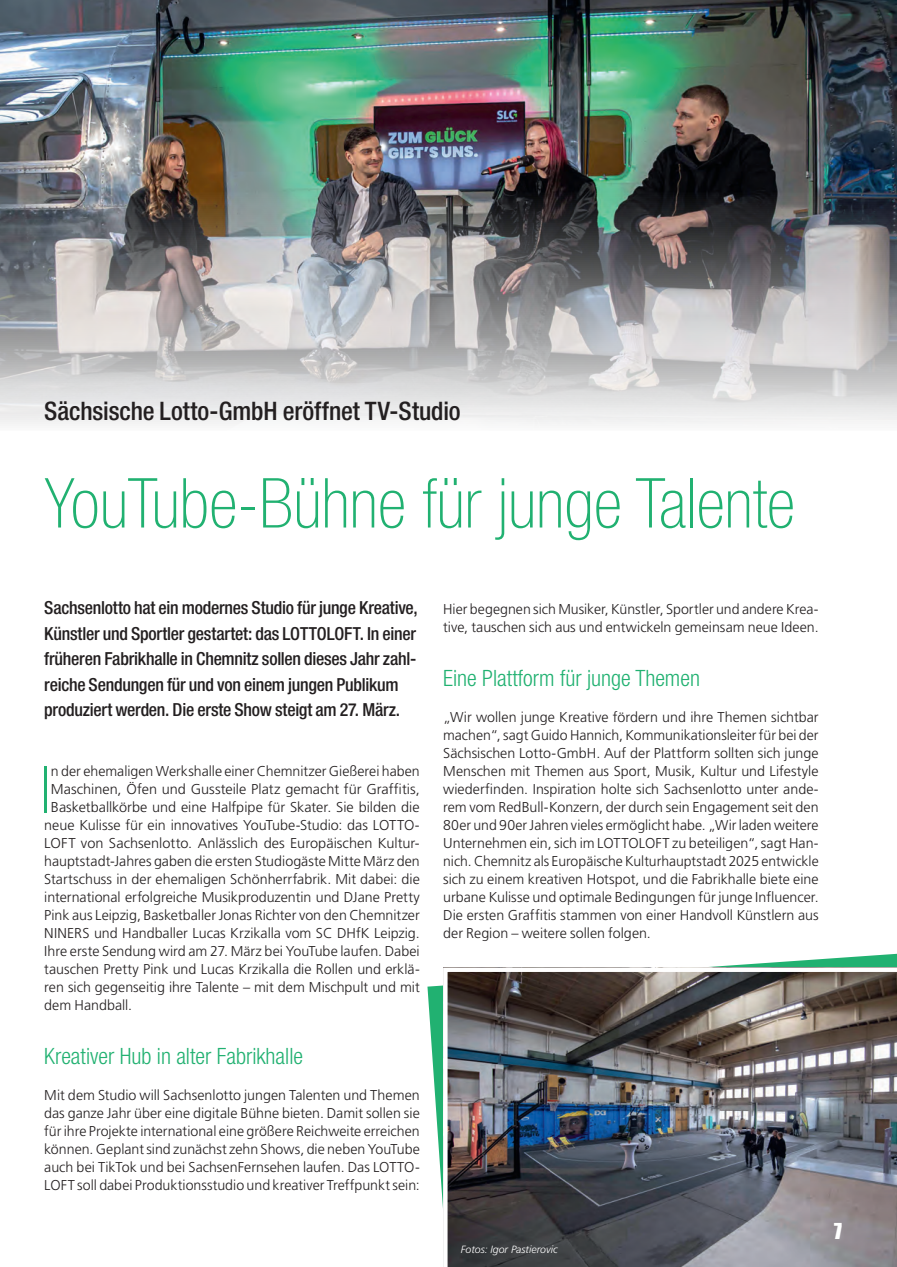
<style>
.page{position:relative;width:897px;height:1267px;background:#fff}
.page>*{position:absolute;margin:0;border:0;box-sizing:border-box;transform-origin:0 0}
.Headline_46pt__Standard{font:100 condensed 69px "Helvetica Neue LT Pro";color:#21b171}
.Fließtext__Initial{font:100 condensed 64.65px "Helvetica Neue LT Pro";color:#21b171}
.Dachzeile__Standard{font:500 condensed 25.5px "Helvetica Neue LT Pro";letter-spacing:-.005em;color:#231f20}
.Zwischenüberschrift{font:300 condensed 22.5px "Helvetica Neue LT Pro";color:#21b171}
.Seitenzahl_ungerade{font:22.5px "Impact LT Std";color:#fff}
.Anlauf{font:500 condensed 18px/25.5px "Helvetica Neue LT Pro";letter-spacing:-.015em;color:#231f20}
.Fließtext{font:300 14.25px/18px "Frutiger LT Pro";color:#231f20;text-align:justify}
.Fließtext__Initial-2{font:300 14.25px "Frutiger LT Pro";color:#231f20}
.Fotonachweis{font:italic 300 10.5px "Frutiger LT Std";color:#fff}
</style>
<div class="page">
<svg style="left:427px;top:953px;width:469px;height:255px"></svg>
<img style="left:0;top:0;width:896px;height:424px">
<img style="left:443px;top:967px;width:453px;height:299px">
<p class="Dachzeile__Standard" style="left:44px;top:395px;width:418px">Sächsische Lotto-GmbH eröffnet TV-Studio</p>
<p class="Headline_46pt__Standard" style="left:44px;top:464px;width:752px">YouTube-Bühne für junge Talente</p>
<p class="Anlauf" style="left:44px;top:594px;width:375px">Sachsenlotto hat ein modernes Studio für junge Kreative, Künstler und Sportler gestartet: das LOTTOLOFT. In einer früheren Fabrikhalle in Chemnitz sollen dieses Jahr zahl&shy;reiche Sendungen für und von einem jungen Publikum produziert werden. Die erste Show steigt am 27. März.</p>
<p class="Fließtext__Initial" style="left:40px;top:752px;width:12px">I</p>
<p class="Fließtext__Initial-2" style="left:51px;top:762px;width:370px">n der ehemaligen Werkshalle einer Chemnitzer Gießerei haben</p>
<p class="Fließtext__Initial-2" style="left:51px;top:780px;width:370px">Maschinen, Öfen und Gussteile Platz gemacht für Graffitis,</p>
<p class="Fließtext__Initial-2" style="left:51px;top:798px;width:370px">Basketballkörbe und eine Halfpipe für Skater. Sie bilden die</p>
<p class="Fließtext__Initial-2" style="left:44px;top:816px;width:377px">neue Kulisse für ein innovatives YouTube-Studio: das LOTTO-</p>
<p class="Fließtext__Initial-2" style="left:44px;top:834px;width:377px">LOFT von Sachsenlotto. Anlässlich des Europäischen Kultur-</p>
<p class="Fließtext__Initial-2" style="left:44px;top:852px;width:377px">hauptstadt-Jahres gaben die ersten Studiogäste Mitte März den</p>
<p class="Fließtext__Initial-2" style="left:44px;top:870px;width:377px">Startschuss in der ehemaligen Schönherrfabrik. Mit dabei: die</p>
<p class="Fließtext__Initial-2" style="left:44px;top:888px;width:377px">international erfolgreiche Musikproduzentin und DJane Pretty</p>
<p class="Fließtext__Initial-2" style="left:44px;top:906px;width:377px">Pink aus Leipzig, Basketballer Jonas Richter von den Chemnitzer</p>
<p class="Fließtext__Initial-2" style="left:44px;top:924px;width:377px">NINERS und Handballer Lucas Krzikalla vom SC DHfK Leipzig.</p>
<p class="Fließtext__Initial-2" style="left:44px;top:942px;width:377px">Ihre erste Sendung wird am 27. März bei YouTube laufen. Dabei</p>
<p class="Fließtext__Initial-2" style="left:44px;top:960px;width:377px">tauschen Pretty Pink und Lucas Krzikalla die Rollen und erklä-</p>
<p class="Fließtext__Initial-2" style="left:44px;top:978px;width:377px">ren sich gegenseitig ihre Talente – mit dem Mischpult und mit</p>
<p class="Fließtext__Initial-2" style="left:44px;top:996px;width:89px">dem Handball.</p>
<p class="Zwischenüberschrift" style="left:44px;top:1043px;width:260px">Kreativer Hub in alter Fabrikhalle</p>
<p class="Fließtext" style="left:44px;top:1086px;width:377px">Mit dem Studio will Sachsenlotto jungen Talenten und Themen das ganze Jahr über eine digitale Bühne bieten. Damit sollen sie für ihre Projekte international eine größere Reichweite erreichen können. Geplant sind zunächst zehn Shows, die neben YouTube auch bei TikTok und bei SachsenFernsehen laufen. Das LOTTO-LOFT soll dabei Produktionsstudio und kreativer Treffpunkt sein:</p>
<p class="Fließtext" style="left:443px;top:600px;width:377px">Hier begegnen sich Musiker, Künstler, Sportler und andere Krea&shy;tive, tauschen sich aus und entwickeln gemeinsam neue Ideen.</p>
<p class="Zwischenüberschrift" style="left:443px;top:665px;width:258px">Eine Plattform für junge Themen</p>
<p class="Fließtext" style="left:443px;top:708px;width:377px">„Wir wollen junge Kreative fördern und ihre Themen sichtbar machen“, sagt Guido Hannich, Kommunikationsleiter für bei der Sächsischen Lotto-GmbH. Auf der Plattform sollten sich junge Menschen mit Themen aus Sport, Musik, Kultur und Lifestyle wiederfinden. Inspiration holte sich Sachsenlotto unter ande&shy;rem vom RedBull-Konzern, der durch sein Engagement seit den 80er und 90er Jahren vieles ermöglicht habe. „Wir laden weitere Unternehmen ein, sich im LOTTOLOFT zu beteiligen“, sagt Han&shy;nich. Chemnitz als Europäische Kulturhauptstadt 2025 entwickle sich zu einem kreativen Hotspot, und die Fabrikhalle biete eine urbane Kulisse und optimale Bedingungen für junge Influencer.<br>Die ersten Graffitis stammen von einer Handvoll Künstlern aus der Region – weitere sollen folgen.</p>
<p class="Fotonachweis" style="left:461px;top:1242px;width:98px">Fotos: Igor Pastierovic</p>
<p class="Seitenzahl_ungerade" style="left:833px;top:1218px;width:10px">7</p>
</div>
